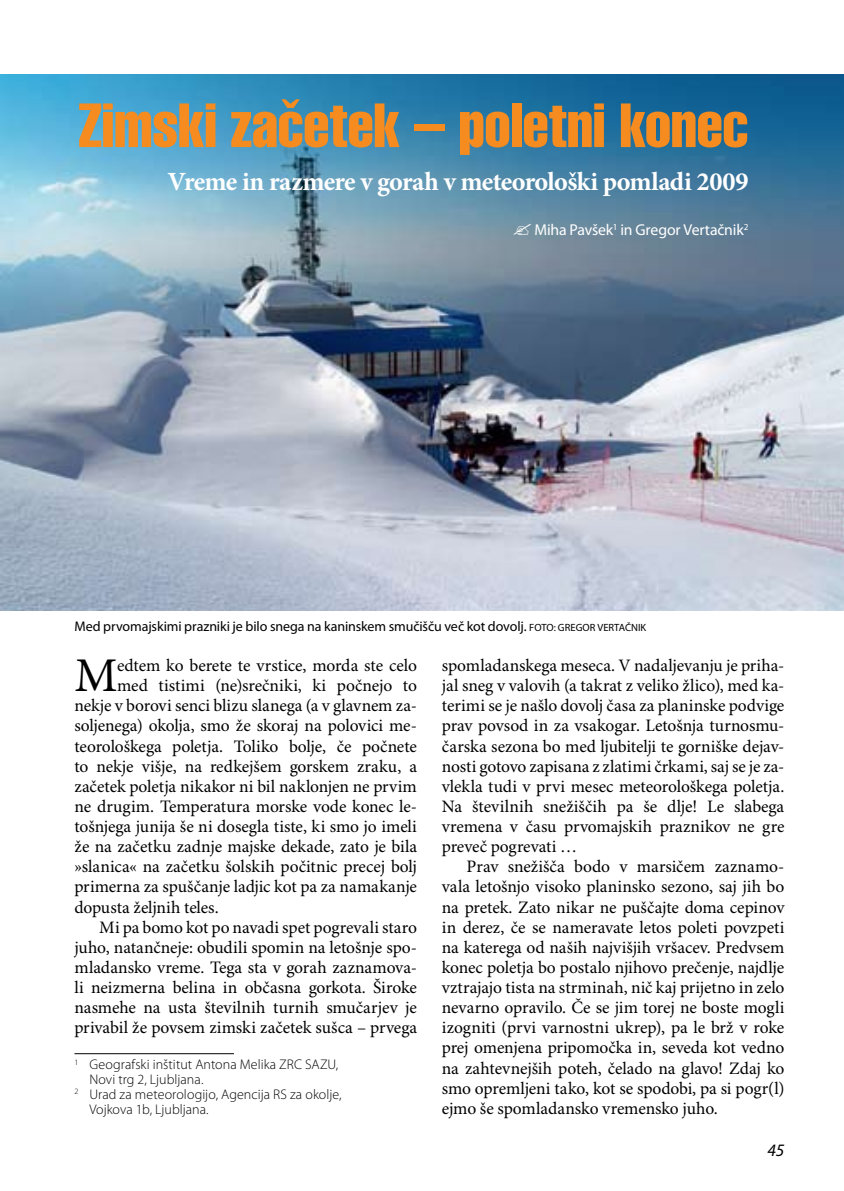
<style>
.page{position:relative;width:844px;height:1191px;background:#fff}
.page>*{position:absolute;margin:0;border:0;box-sizing:border-box;transform-origin:0 0}
.t1{font:extra-condensed 61.25px "SS Helvetica";letter-spacing:-.005em;color:#f68b1f}
.t2{font:48.48px "Minion Pro";color:#000}
.t3{font:700 26.25px "Minion Pro";letter-spacing:-.025em;color:#fff}
.t4{font:17.5px/20.1px "Minion Pro";letter-spacing:-.005em;color:#000;text-align:justify}
.t5{font:italic 17.5px "Myriad Pro";color:#000}
.t6{font:15.75px "Myriad Pro";letter-spacing:-.01em;color:#fff}
.t7{font:300 14px "Myriad Pro";letter-spacing:.005em;color:#000}
.t8{font:14px "Myriad Pro";letter-spacing:-.01em;color:#000}
.s1{font-size:10.5px}
</style>
<div class="page">
<img style="left:0;top:74px;width:843px;height:536px">
<hr style="left:74px;top:1053px;width:160px;height:1px;background:#000">
<svg style="left:513px;top:224px;width:17px;height:11px"></svg>
<h1 class="t1" style="left:79px;top:86px;width:671px">Zimski za~etek – poletni konec</h1>
<h3 class="t3" style="left:168px;top:163px;width:582px">Vreme in razmere v gorah v meteorološki pomladi 2009</h3>
<p class="t6" style="left:534px;top:220px;width:216px">Miha Pavšek<sup>1</sup> in Gregor Vertačnik<sup>2</sup></p>
<p class="t8" style="left:74px;top:617px;width:573px">Med prvomajskimi prazniki je bilo snega na kaninskem smučišču več kot dovolj. <span class="s1">FOTO: GREGOR VERTAČNIK</span></p>
<h2 class="t2" style="left:74px;top:646px;width:45px">M</h2>
<p class="t4" style="left:117px;top:656px;width:301px">edtem ko berete te vrstice, morda ste celo</p>
<p class="t4" style="left:117px;top:676px;width:301px">med tistimi (ne)srečniki, ki počnejo to</p>
<p class="t4" style="left:74px;top:696px;width:344px">nekje v borovi senci blizu slanega (a v glavnem za-</p>
<p class="t4" style="left:74px;top:716px;width:344px">soljenega) okolja, smo že skoraj na polovici me-</p>
<p class="t4" style="left:74px;top:736px;width:344px">teorološkega poletja. Toliko bolje, če počnete</p>
<p class="t4" style="left:74px;top:756px;width:344px">to nekje višje, na redkejšem gorskem zraku, a</p>
<p class="t4" style="left:74px;top:777px;width:344px">začetek poletja nikakor ni bil naklonjen ne prvim</p>
<p class="t4" style="left:74px;top:797px;width:344px">ne drugim. Temperatura morske vode konec le-</p>
<p class="t4" style="left:74px;top:817px;width:344px">tošnjega junija še ni dosegla tiste, ki smo jo imeli</p>
<p class="t4" style="left:74px;top:837px;width:344px">že na začetku zadnje majske dekade, zato je bila</p>
<p class="t4" style="left:74px;top:857px;width:344px">»slanica« na začetku šolskih počitnic precej bolj</p>
<p class="t4" style="left:74px;top:877px;width:344px">primerna za spuščanje ladjic kot pa za namakanje</p>
<p class="t4" style="left:74px;top:897px;width:146px">dopusta željnih teles.</p>
<p class="t4" style="left:99px;top:917px;width:319px">Mi pa bomo kot po navadi spet pogrevali staro</p>
<p class="t4" style="left:74px;top:938px;width:344px">juho, natančneje: obudili spomin na letošnje spo-</p>
<p class="t4" style="left:74px;top:958px;width:344px">mladansko vreme. Tega sta v gorah zaznamova-</p>
<p class="t4" style="left:74px;top:978px;width:344px">li neizmerna belina in občasna gorkota. Široke</p>
<p class="t4" style="left:74px;top:998px;width:344px">nasmehe na usta številnih turnih smučarjev je</p>
<p class="t4" style="left:74px;top:1018px;width:344px">privabil že povsem zimski začetek sušca – prvega</p>
<p class="t7" style="left:74px;top:1056px;width:265px"><sup>1</sup> Geografski inštitut Antona Melika ZRC SAZU,</p>
<p class="t7" style="left:89px;top:1071px;width:116px">Novi trg 2, Ljubljana.</p>
<p class="t7" style="left:74px;top:1086px;width:268px"><sup>2</sup> Urad za meteorologijo, Agencija RS za okolje,</p>
<p class="t7" style="left:89px;top:1100px;width:121px">Vojkova 1b, Ljubljana.</p>
<p class="t4" style="left:441px;top:656px;width:344px">spomladanskega meseca. V nadaljevanju je priha&shy;jal sneg v valovih (a takrat z veliko žlico), med ka&shy;terimi se je našlo dovolj časa za planinske podvige prav povsod in za vsakogar. Letošnja turnosmu&shy;čarska sezona bo med ljubitelji te gorniške dejav&shy;nosti gotovo zapisana z zlatimi črkami, saj se je za&shy;vlekla tudi v prvi mesec meteorološkega poletja.<br>Na številnih snežiščih pa še dlje! Le slabega vremena v času prvomajskih praznikov ne gre preveč pogrevati …</p>
<p class="t4" style="left:441px;top:857px;width:344px;text-indent:25px">Prav snežišča bodo v marsičem zaznamo&shy;vala letošnjo visoko planinsko sezono, saj jih bo na pretek. Zato nikar ne puščajte doma cepinov in derez, če se nameravate letos poleti povzpeti na katerega od naših najvišjih vršacev. Predvsem konec poletja bo postalo njihovo prečenje, najdlje vztrajajo tista na strminah, nič kaj prijetno in zelo nevarno opravilo. Če se jim torej ne boste mogli izogniti (prvi varnostni ukrep), pa le brž v roke prej omenjena pripomočka in, seveda kot vedno na zahtevnejših poteh, čelado na glavo! Zdaj ko smo opremljeni tako, kot se spodobi, pa si pogr(l) ejmo še spomladansko vremensko juho.</p>
<p class="t5" style="left:767px;top:1139px;width:18px">45</p>
</div>
